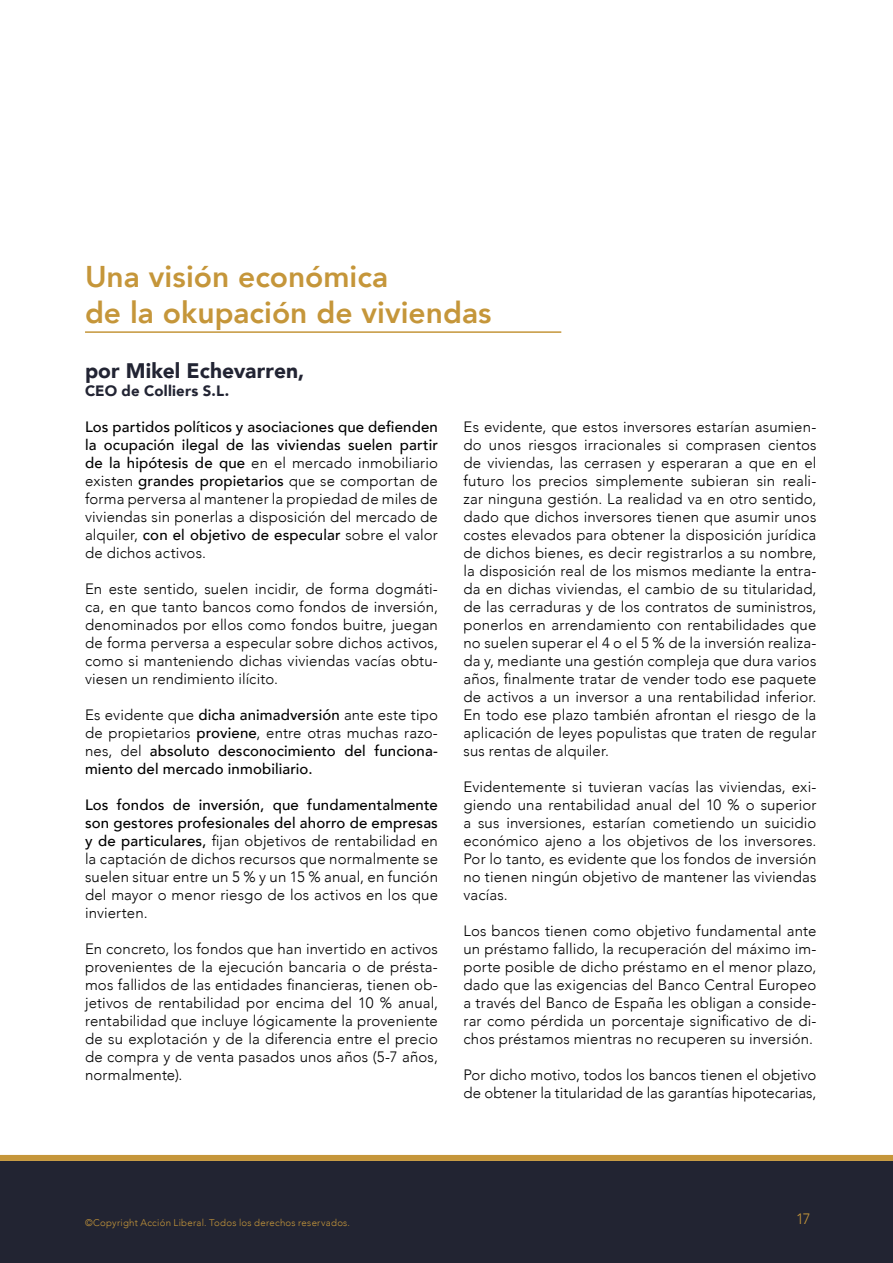
<style>
.page{position:relative;width:893px;height:1263px;background:#fff}
.page>*{position:absolute;margin:0;border:0;box-sizing:border-box;transform-origin:0 0}
.Tema{font:800 30px/36px "Avenir";color:#c5963a}
.autor{font:900 21px "Avenir";color:#222433}
.texto{font:300 15px/18px "Avenir";letter-spacing:.01em;color:#000;text-align:justify}
.texto-2{font:500 15px/18px "Avenir";letter-spacing:.01em;color:#000;text-align:justify}
.autor_cargo{font:900 15px "Avenir";letter-spacing:.01em;color:#222433}
.t1{font:300 15px "Avenir";color:#c5963a}
.t2{font:300 9.6px "Avenir";letter-spacing:.025em;color:#c5963a}
.s1{font-weight:500}
.s2{font-weight:300}
</style>
<div class="page">
<div style="left:0;top:1161px;width:893px;height:102px;background:#222432"></div>
<div style="left:0;top:1155px;width:893px;height:6px;background:#c5963a"></div>
<hr style="left:85px;top:331px;width:476px;height:2px;background:#c5963a">
<p class="Tema" style="left:85px;top:258px;width:408px">Una visión económica<br>de la okupación de viviendas</p>
<p class="autor" style="left:85px;top:353px;width:221px">por Mikel Echevarren,</p>
<p class="autor_cargo" style="left:85px;top:378px;width:146px">CEO de Colliers S.L.</p>
<p class="texto" style="left:85px;top:418px;width:354px"><span class="s1">Los partidos políticos y asociaciones que defienden la ocupación ilegal de las viviendas suelen partir de la hipótesis de que</span> en el mercado inmobiliario existen <span class="s1">grandes propietarios</span> que se comportan de forma perversa al mantener la propiedad de miles de viviendas sin ponerlas a disposición del mercado de alquiler, <span class="s1">con el objetivo de especular</span> sobre el valor de dichos activos.</p>
<p class="texto" style="left:85px;top:580px;width:354px">En este sentido, suelen incidir, de forma dogmáti&shy;ca, en que tanto bancos como fondos de inversión, denominados por ellos como fondos buitre, juegan de forma perversa a especular sobre dichos activos, como si manteniendo dichas viviendas vacías obtu&shy;viesen un rendimiento ilícito.</p>
<p class="texto-2" style="left:85px;top:705px;width:354px"><span class="s2">Es evidente que</span> dicha animadversión <span class="s2">ante este tipo de propietarios</span> proviene<span class="s2">, entre otras muchas razo&shy;nes, del</span> absoluto desconocimiento del funciona&shy;miento del mercado inmobiliario.</p>
<p class="texto" style="left:85px;top:796px;width:354px"><span class="s1">Los fondos de inversión, que fundamentalmente son gestores profesionales del ahorro de empresas y de particulares,</span> fijan objetivos de rentabilidad en la captación de dichos recursos que normalmente se suelen situar entre un 5 % y un 15 % anual, en función del mayor o menor riesgo de los activos en los que invierten.</p>
<p class="texto" style="left:85px;top:940px;width:354px">En concreto, los fondos que han invertido en activos provenientes de la ejecución bancaria o de présta&shy;mos fallidos de las entidades financieras, tienen ob&shy;jetivos de rentabilidad por encima del 10 % anual, rentabilidad que incluye lógicamente la proveniente de su explotación y de la diferencia entre el precio de compra y de venta pasados unos años (5-7 años, normalmente).</p>
<p class="texto" style="left:463px;top:418px;width:354px">Es evidente, que estos inversores estarían asumien&shy;do unos riesgos irracionales si comprasen cientos de viviendas, las cerrasen y esperaran a que en el futuro los precios simplemente subieran sin reali&shy;zar ninguna gestión. La realidad va en otro sentido, dado que dichos inversores tienen que asumir unos costes elevados para obtener la disposición jurídica de dichos bienes, es decir registrarlos a su nombre, la disposición real de los mismos mediante la entra&shy;da en dichas viviendas, el cambio de su titularidad, de las cerraduras y de los contratos de suministros, ponerlos en arrendamiento con rentabilidades que no suelen superar el 4 o el 5 % de la inversión realiza&shy;da y, mediante una gestión compleja que dura varios años, finalmente tratar de vender todo ese paquete de activos a un inversor a una rentabilidad inferior.<br>En todo ese plazo también afrontan el riesgo de la aplicación de leyes populistas que traten de regular sus rentas de alquiler.</p>
<p class="texto" style="left:463px;top:778px;width:354px">Evidentemente si tuvieran vacías las viviendas, exi&shy;giendo una rentabilidad anual del 10 % o superior a sus inversiones, estarían cometiendo un suicidio económico ajeno a los objetivos de los inversores.<br>Por lo tanto, es evidente que los fondos de inversión no tienen ningún objetivo de mantener las viviendas vacías.</p>
<p class="texto" style="left:463px;top:922px;width:354px">Los bancos tienen como objetivo fundamental ante un préstamo fallido, la recuperación del máximo im&shy;porte posible de dicho préstamo en el menor plazo, dado que las exigencias del Banco Central Europeo a través del Banco de España les obligan a conside&shy;rar como pérdida un porcentaje significativo de di&shy;chos préstamos mientras no recuperen su inversión.</p>
<p class="texto" style="left:463px;top:1066px;width:354px">Por dicho motivo, todos los bancos tienen el objetivo de obtener la titularidad de las garantías hipotecarias,</p>
<p class="t2" style="left:85px;top:1217px;width:267px">©Copyright Acción Liberal. Todos los derechos reservados.</p>
<p class="t1" style="left:796px;top:1210px;width:16px">17</p>
</div>
